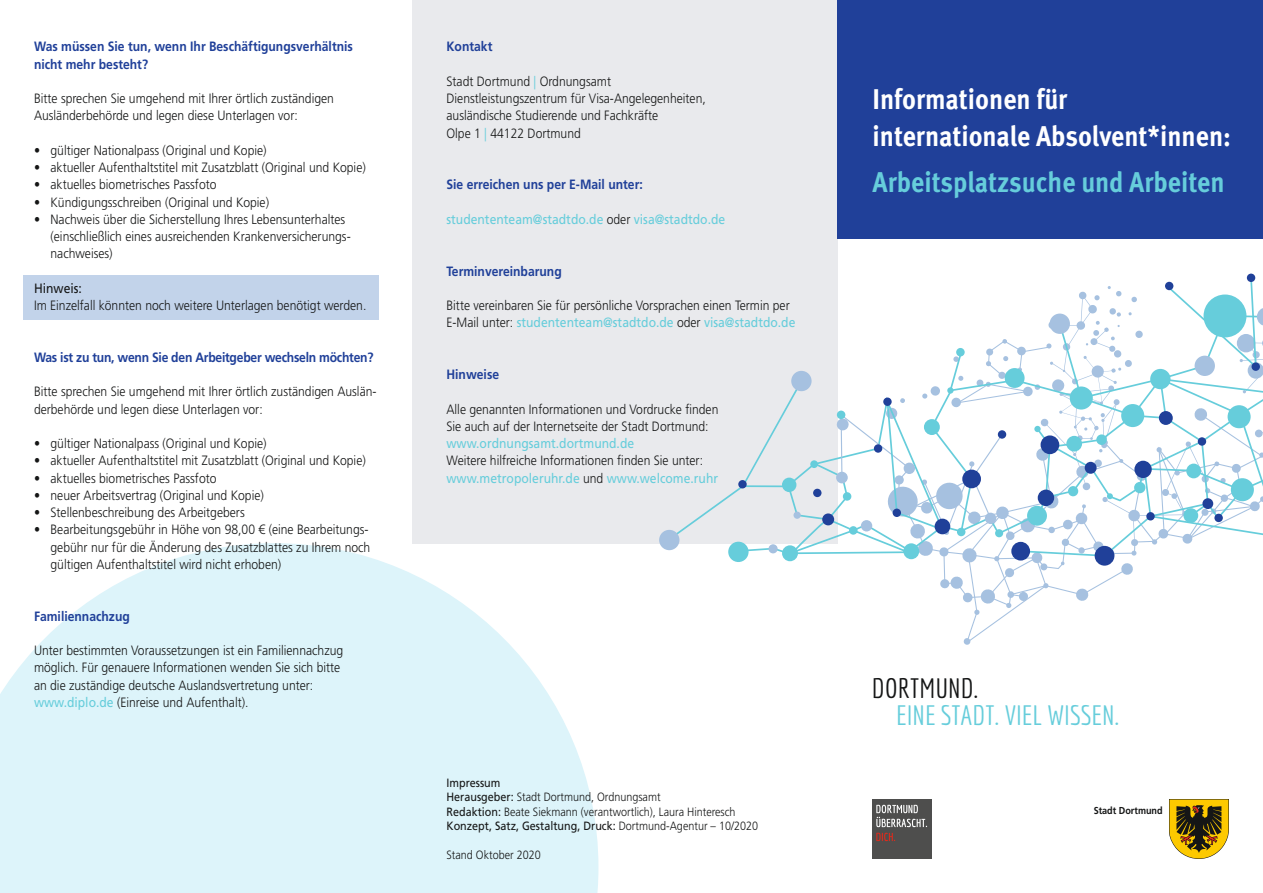
<style>
.page{position:relative;width:1263px;height:893px;background:#fff}
.page>*{position:absolute;margin:0;border:0;box-sizing:border-box;transform-origin:0 0}
.t1{font:700 28.5px/37.5px "Meta Pro";color:#fff;scale:.9 1}
.t2{font:700 28.5px "Meta Pro";color:#66cddb;scale:.9 1}
.t3{font:27.45px "Economica";color:#66cddb}
.t4{font:27.45px "Economica";color:#151616}
.t5{font:300 13.5px/17.2px "Frutiger LT";color:#151616;scale:.9 1}
.t6{font:700 13.5px/17.2px "Frutiger LT";color:#204099;scale:.9 1}
.t7{font:13.5px "Frutiger LT";color:#66cddb;scale:.9 1}
.t8{font:700 13.5px "Frutiger LT";letter-spacing:-.02em;color:#204099;scale:.9 1}
.t9{font:13.5px "Frutiger LT";color:#151616;scale:.9 1}
.t10{font:300 12px/14.4px "Frutiger LT";color:#151616;scale:.9 1}
.t11{font:700 10.05px "Frutiger LT";color:#151616;scale:.9 1}
.s1{font-weight:400;color:#66cddb}
.s2{color:#66cddb}
.s3{font-weight:300;color:#151616}
.s4{font-weight:400}
</style>
<div class="page">
<div style="left:412px;top:0;width:426px;height:543px;background:#e9eaed"></div>
<div style="left:23px;top:276px;width:355px;height:44px;background:#c2d3ea"></div>
<svg style="left:0;top:543px;width:598px;height:350px;fill:#ddf4fa"></svg>
<svg style="left:1169px;top:799px;width:60px;height:60px;background:#a08424"></svg>
<div style="left:872px;top:799px;width:60px;height:60px;background:#4e4e4d"></div>
<svg style="left:876px;top:833px;width:19px;height:8px"></svg>
<svg style="left:876px;top:805px;width:51px;height:22px"></svg>
<div style="left:838px;top:0;width:425px;height:239px;background:#204099"></div>
<svg style="left:668px;top:278px;width:595px;height:367px"></svg>
<div style="left:1203px;top:295px;width:43px;height:42px;background:#66cddb;border-radius:50%"></div>
<div style="left:1202px;top:498px;width:11px;height:11px;background:#204099;border-radius:50%"></div>
<div style="left:1134px;top:482px;width:11px;height:11px;background:#66cddb;border-radius:50%"></div>
<div style="left:1194px;top:356px;width:21px;height:20px;background:#a6c1e0;border-radius:50%"></div>
<div style="left:1049px;top:314px;width:21px;height:20px;background:#a6c1e0;border-radius:50%"></div>
<div style="left:791px;top:371px;width:20px;height:20px;background:#a6c1e0;border-radius:50%"></div>
<div style="left:659px;top:530px;width:20px;height:20px;background:#a6c1e0;border-radius:50%"></div>
<div style="left:728px;top:542px;width:20px;height:20px;background:#66cddb;border-radius:50%"></div>
<div style="left:1150px;top:369px;width:20px;height:20px;background:#66cddb;border-radius:50%"></div>
<div style="left:1159px;top:411px;width:14px;height:14px;background:#204099;border-radius:50%"></div>
<div style="left:1095px;top:546px;width:19px;height:20px;background:#204099;border-radius:50%"></div>
<div style="left:1085px;top:462px;width:11px;height:12px;background:#204099;border-radius:50%"></div>
<div style="left:822px;top:513px;width:12px;height:12px;background:#204099;border-radius:50%"></div>
<div style="left:1214px;top:514px;width:9px;height:8px;background:#204099;border-radius:50%"></div>
<div style="left:1251px;top:362px;width:9px;height:9px;background:#204099;border-radius:50%"></div>
<div style="left:1165px;top:282px;width:8px;height:8px;background:#204099;border-radius:50%"></div>
<div style="left:893px;top:509px;width:8px;height:8px;background:#204099;border-radius:50%"></div>
<div style="left:738px;top:480px;width:9px;height:8px;background:#204099;border-radius:50%"></div>
<div style="left:1146px;top:512px;width:9px;height:8px;background:#204099;border-radius:50%"></div>
<div style="left:1198px;top:437px;width:8px;height:9px;background:#204099;border-radius:50%"></div>
<div style="left:883px;top:397px;width:9px;height:9px;background:#204099;border-radius:50%"></div>
<div style="left:874px;top:444px;width:8px;height:9px;background:#204099;border-radius:50%"></div>
<div style="left:998px;top:430px;width:8px;height:9px;background:#204099;border-radius:50%"></div>
<div style="left:813px;top:489px;width:8px;height:8px;background:#204099;border-radius:50%"></div>
<div style="left:1247px;top:274px;width:8px;height:8px;background:#204099;border-radius:50%"></div>
<div style="left:1121px;top:404px;width:23px;height:23px;background:#66cddb;border-radius:50%"></div>
<div style="left:1070px;top:386px;width:23px;height:24px;background:#66cddb;border-radius:50%"></div>
<div style="left:1227px;top:405px;width:23px;height:23px;background:#66cddb;border-radius:50%"></div>
<div style="left:1231px;top:478px;width:23px;height:23px;background:#66cddb;border-radius:50%"></div>
<div style="left:1096px;top:434px;width:11px;height:11px;background:#66cddb;border-radius:50%"></div>
<div style="left:1066px;top:436px;width:16px;height:15px;background:#66cddb;border-radius:50%"></div>
<div style="left:935px;top:519px;width:15px;height:15px;background:#204099;border-radius:50%"></div>
<div style="left:861px;top:520px;width:11px;height:11px;background:#a6c1e0;border-radius:50%"></div>
<div style="left:810px;top:460px;width:8px;height:8px;background:#66cddb;border-radius:50%"></div>
<div style="left:793px;top:512px;width:8px;height:7px;background:#a6c1e0;border-radius:50%"></div>
<div style="left:836px;top:472px;width:12px;height:11px;background:#a6c1e0;border-radius:50%"></div>
<div style="left:985px;top:513px;width:11px;height:11px;background:#a6c1e0;border-radius:50%"></div>
<div style="left:904px;top:463px;width:11px;height:11px;background:#a6c1e0;border-radius:50%"></div>
<div style="left:768px;top:544px;width:10px;height:9px;background:#a6c1e0;border-radius:50%"></div>
<div style="left:895px;top:475px;width:9px;height:9px;background:#a6c1e0;border-radius:50%"></div>
<div style="left:1040px;top:435px;width:19px;height:19px;background:#204099;border-radius:50%"></div>
<div style="left:1011px;top:542px;width:19px;height:18px;background:#204099;border-radius:50%"></div>
<div style="left:962px;top:470px;width:19px;height:18px;background:#204099;border-radius:50%"></div>
<div style="left:1034px;top:426px;width:7px;height:6px;background:#66cddb;border-radius:50%"></div>
<div style="left:947px;top:387px;width:6px;height:7px;background:#66cddb;border-radius:50%"></div>
<div style="left:1134px;top:461px;width:18px;height:17px;background:#204099;border-radius:50%"></div>
<p class="t6" style="left:34px;top:38px;width:356px">Was müssen Sie tun, wenn Ihr Beschäftigungsverhältnis nicht mehr besteht?</p>
<p class="t5" style="left:34px;top:90px;width:335px">Bitte sprechen Sie umgehend mit Ihrer örtlich zuständigen<br>Ausländerbehörde und legen diese Unterlagen vor:</p>
<p class="t5" style="left:34px;top:142px;width:260px">• gültiger Nationalpass (Original und Kopie)</p>
<p class="t5" style="left:34px;top:159px;width:370px">• aktueller Aufenthaltstitel mit Zusatzblatt (Original und Kopie)</p>
<p class="t5" style="left:34px;top:176px;width:204px">• aktuelles biometrisches Passfoto</p>
<p class="t5" style="left:34px;top:193px;width:263px">• Kündigungsschreiben (Original und Kopie)</p>
<p class="t5" style="left:51px;top:211px;width:335px;text-indent:-16px">• Nachweis über die Sicherstellung Ihres Lebensunterhaltes (einschließlich eines ausreichenden Krankenversicherungs&shy;nachweises)</p>
<p class="t9" style="left:34px;top:280px;width:55px">Hinweis:</p>
<p class="t5" style="left:34px;top:297px;width:371px">Im Einzelfall könnten noch weitere Unterlagen benötigt werden.</p>
<p class="t8" style="left:34px;top:349px;width:379px">Was ist zu tun, wenn Sie den Arbeitgeber wechseln möchten?</p>
<p class="t5" style="left:34px;top:383px;width:382px">Bitte sprechen Sie umgehend mit Ihrer örtlich zuständigen Auslän&shy;derbehörde und legen diese Unterlagen vor:</p>
<p class="t5" style="left:34px;top:435px;width:260px">• gültiger Nationalpass (Original und Kopie)</p>
<p class="t5" style="left:34px;top:452px;width:370px">• aktueller Aufenthaltstitel mit Zusatzblatt (Original und Kopie)</p>
<p class="t5" style="left:34px;top:469px;width:204px">• aktuelles biometrisches Passfoto</p>
<p class="t5" style="left:34px;top:487px;width:257px">• neuer Arbeitsvertrag (Original und Kopie)</p>
<p class="t5" style="left:34px;top:504px;width:236px">• Stellenbeschreibung des Arbeitgebers</p>
<p class="t5" style="left:51px;top:521px;width:357px;text-indent:-16px">• Bearbeitungsgebühr in Höhe von 98,00 € (eine Bearbeitungs&shy;gebühr nur für die Änderung des Zusatzblattes zu Ihrem noch gültigen Aufenthaltstitel wird nicht erhoben)</p>
<p class="t6" style="left:34px;top:607px;width:108px">Familiennachzug</p>
<p class="t5" style="left:34px;top:642px;width:345px">Unter bestimmten Voraussetzungen ist ein Familiennachzug möglich. Für genauere Informationen wenden Sie sich bitte an die zuständige deutsche Auslandsvertretung unter: <span class="s1">www.diplo.de</span> (Einreise und Aufenthalt).</p>
<p class="t6" style="left:446px;top:38px;width:53px">Kontakt</p>
<p class="t5" style="left:446px;top:73px;width:290px">Stadt Dortmund <span class="s2">|</span> Ordnungsamt Dienstleistungszentrum für Visa-Angelegenheiten, ausländische Studierende und Fachkräfte<br>Olpe 1 <span class="s2">|</span> 44122 Dortmund</p>
<p class="t6" style="left:446px;top:176px;width:220px">Sie erreichen uns per E-Mail unter:</p>
<p class="t7" style="left:446px;top:211px;width:311px">studententeam@stadtdo.de <span class="s3">oder</span> visa@stadtdo.de</p>
<p class="t6" style="left:446px;top:262px;width:130px">Terminvereinbarung</p>
<p class="t5" style="left:446px;top:297px;width:389px">Bitte vereinbaren Sie für persönliche Vorsprachen einen Termin per<br>E-Mail unter: <span class="s1">studententeam@stadtdo.de</span> oder <span class="s1">visa@stadtdo.de</span></p>
<p class="t6" style="left:446px;top:366px;width:60px">Hinweise</p>
<p class="t5" style="left:446px;top:400px;width:304px">Alle genannten Informationen und Vordrucke finden<br>Sie auch auf der Internetseite der Stadt Dortmund:</p>
<p class="t7" style="left:446px;top:435px;width:210px">www.ordnungsamt.dortmund.de</p>
<p class="t5" style="left:446px;top:452px;width:303px">Weitere hilfreiche Informationen finden Sie unter: <span class="s1">www.metropoleruhr.de</span> und <span class="s1">www.welcome.ruhr</span></p>
<p class="t10" style="left:446px;top:776px;width:348px"><span class="s4">Impressum<br>Herausgeber:</span> Stadt Dortmund, Ordnungsamt<br><span class="s4">Redaktion:</span> Beate Siekmann (verantwortlich), Laura Hinteresch <span class="s4">Konzept, Satz, Gestaltung, Druck:</span> Dortmund-Agentur – 10/2020</p>
<p class="t10" style="left:446px;top:848px;width:106px">Stand Oktober 2020</p>
<h1 class="t1" style="left:872px;top:78px;width:400px">Informationen für internationale Absolvent*innen:</h1>
<h1 class="t2" style="left:872px;top:160px;width:393px">Arbeitsplatzsuche und Arbeiten</h1>
<h2 class="t4" style="left:872px;top:673px;width:108px">DORTMUND.</h2>
<h2 class="t3" style="left:896px;top:700px;width:225px">EINE STADT. VIEL WISSEN.</h2>
<p class="t11" style="left:1094px;top:804px;width:78px">Stadt Dortmund</p>
</div>
